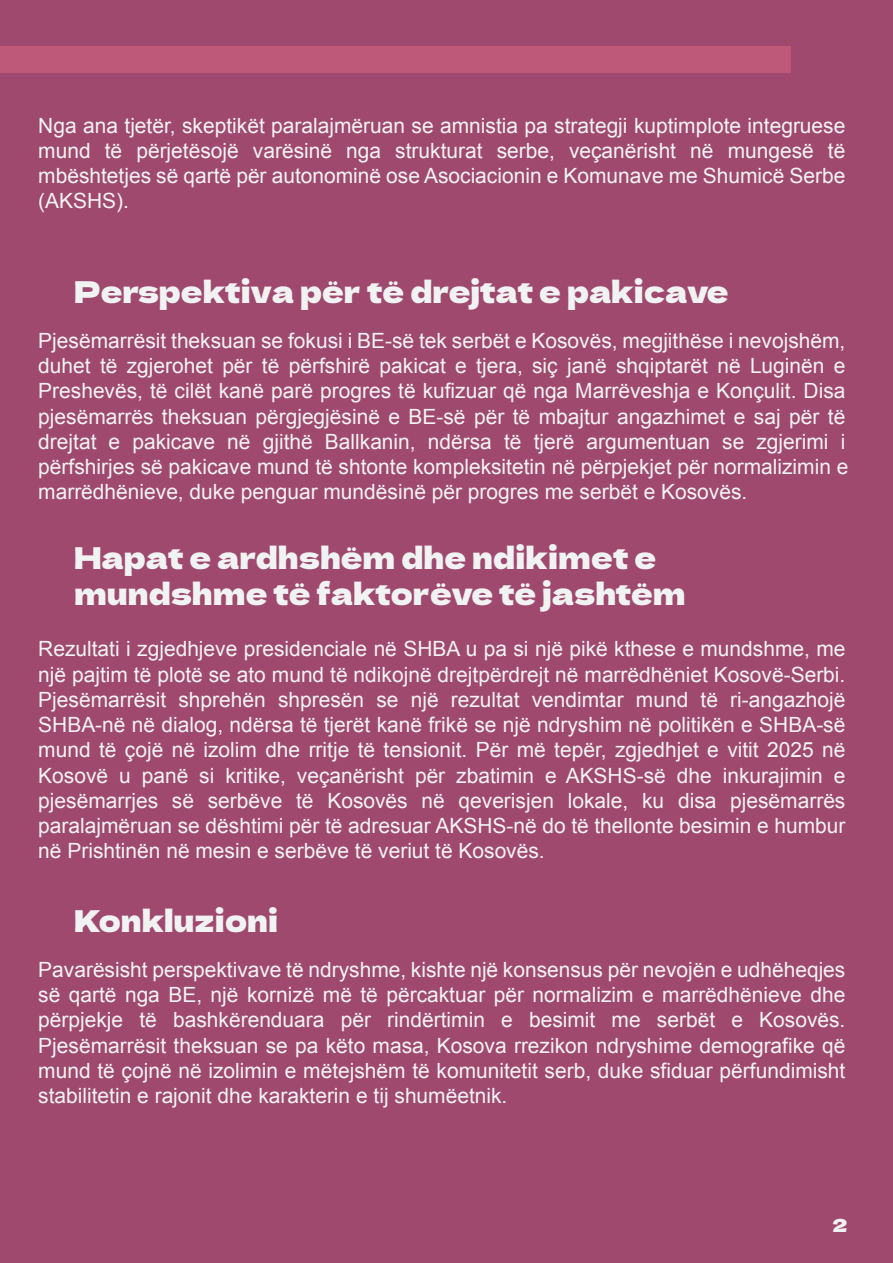
<style>
.page{position:relative;width:893px;height:1263px;background:#a0496f}
.page>*{position:absolute;margin:0;border:0;box-sizing:border-box;transform-origin:0 0}
.t1{font:30px/36px "Dela Gothic One";color:#f1f3f3}
.t2{font:21px/25.2px "Arial";color:#f1f3f3;text-align:justify}
.t3{font:18px "Dela Gothic One";color:#f1f1f2}
</style>
<div class="page">
<div style="left:0;top:47px;width:791px;height:26px;background:#be5979"></div>
<p class="t2" style="left:38px;top:113px;width:809px">Nga ana tjetër, skeptikët paralajmëruan se amnistia pa strategji kuptimplote integruese mund të përjetësojë varësinë nga strukturat serbe, veçanërisht në mungesë të mbështetjes së qartë për autonominë ose Asociacionin e Komunave me Shumicë Serbe (AKSHS).</p>
<h1 class="t1" style="left:74px;top:272px;width:656px">Perspektiva për të drejtat e pakicave</h1>
<p class="t2" style="left:38px;top:328px;width:812px;text-align:left">Pjesëmarrësit theksuan se fokusi i BE-së tek serbët e Kosovës, megjithëse i nevojshëm, duhet të zgjerohet për të përfshirë pakicat e tjera, siç janë shqiptarët në Luginën e Preshevës, të cilët kanë parë progres të kufizuar që nga Marrëveshja e Konçulit. Disa pjesëmarrës theksuan përgjegjësinë e BE-së për të mbajtur angazhimet e saj për të drejtat e pakicave në gjithë Ballkanin, ndërsa të tjerë argumentuan se zgjerimi i përfshirjes së pakicave mund të shtonte kompleksitetin në përpjekjet për normalizimin e marrëdhënieve, duke penguar mundësinë për progres me serbët e Kosovës.</p>
<h1 class="t1" style="left:74px;top:538px;width:613px">Hapat e ardhshëm dhe ndikimet e mundshme të faktorëve të jashtëm</h1>
<p class="t2" style="left:38px;top:637px;width:809px">Rezultati i zgjedhjeve presidenciale në SHBA u pa si një pikë kthese e mundshme, me një pajtim të plotë se ato mund të ndikojnë drejtpërdrejt në marrëdhëniet Kosovë-Serbi.<br>Pjesëmarrësit shprehën shpresën se një rezultat vendimtar mund të ri-angazhojë SHBA-në në dialog, ndërsa të tjerët kanë frikë se një ndryshim në politikën e SHBA-së mund të çojë në izolim dhe rritje të tensionit. Për më tepër, zgjedhjet e vitit 2025 në Kosovë u panë si kritike, veçanërisht për zbatimin e AKSHS-së dhe inkurajimin e pjesëmarrjes së serbëve të Kosovës në qeverisjen lokale, ku disa pjesëmarrës paralajmëruan se dështimi për të adresuar AKSHS-në do të thellonte besimin e humbur në Prishtinën në mesin e serbëve të veriut të Kosovës.</p>
<h1 class="t1" style="left:74px;top:901px;width:206px">Konkluzioni</h1>
<p class="t2" style="left:38px;top:957px;width:809px">Pavarësisht perspektivave të ndryshme, kishte një konsensus për nevojën e udhëheqjes së qartë nga BE, një kornizë më të përcaktuar për normalizim e marrëdhënieve dhe përpjekje të bashkërenduara për rindërtimin e besimit me serbët e Kosovës.<br>Pjesëmarrësit theksuan se pa këto masa, Kosova rrezikon ndryshime demografike që mund të çojnë në izolimin e mëtejshëm të komunitetit serb, duke sfiduar përfundimisht stabilitetin e rajonit dhe karakterin e tij shumëetnik.</p>
<p class="t3" style="left:832px;top:1211px;width:17px">2</p>
</div>
